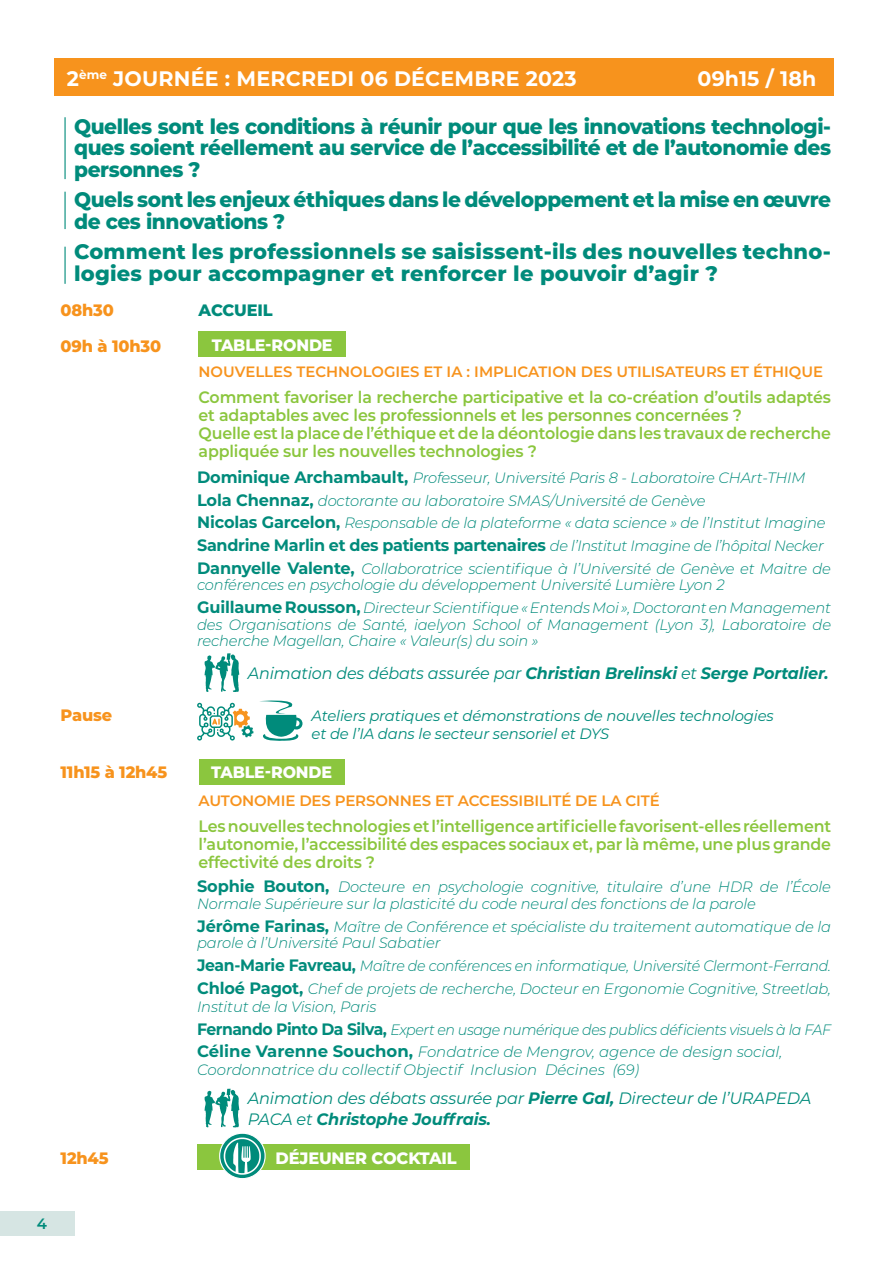
<style>
.page{position:relative;width:893px;height:1263px;background:#fff}
.page>*{position:absolute;margin:0;border:0;box-sizing:border-box;transform-origin:0 0}
.t1{font:800 21px/21.8px "Montserrat";letter-spacing:-.01em;color:#008b7b;text-align:justify;scale:.96 1}
.t2{font:800 21px/22.5px "Montserrat";letter-spacing:.01em;color:#008b7b}
.t3{font:700 21px "Montserrat";letter-spacing:.01em;color:#fff}
.t4{font:600 16.5px/18px "Montserrat";letter-spacing:-.01em;color:#8bc63e;scale:.96 1}
.t5{font:italic 16.5px/21px "Montserrat";letter-spacing:-.01em;color:#008b7b}
.t6{font:700 16.5px "Montserrat";letter-spacing:-.02em;color:#008b7b}
.t7{font:italic 700 16.5px "Montserrat";letter-spacing:-.01em;color:#008b7b}
.t8{font:800 16.5px "Montserrat";letter-spacing:-.01em;color:#f7931d}
.t9{font:800 16.5px "Montserrat";letter-spacing:-.01em;color:#fff;scale:.96 1}
.t10{font:800 16.5px "Montserrat";letter-spacing:-.01em;color:#fff}
.t11{font:800 16.5px "Montserrat";color:#008b7b}
.t12{font:italic 300 15px/16.5px "Montserrat";letter-spacing:-.01em;color:#008b7b}
.t13{font:italic 300 15px/22.8px "Montserrat";letter-spacing:-.01em;color:#008b7b;scale:.95 1}
.t14{font:600 15px "Montserrat";color:#f7931d}
.t15{font:italic 15px/18px "Montserrat";letter-spacing:-.01em;color:#008b7b}
.t16{font:600 15px "Montserrat";color:#008b7b}
.s1{font-weight:700;font-style:normal;font-size:16.5px}
.s2{font-weight:300;font-style:italic;font-size:15px}
.s3{font-weight:400}
.s4{font-weight:700}
</style>
<div class="page">
<div style="left:54px;top:58px;width:780px;height:37px;background:#f7931d"></div>
<div style="left:199px;top:332px;width:147px;height:25px;background:#8bc63e"></div>
<svg style="left:204px;top:653px;width:35px;height:39px"></svg>
<svg style="left:197px;top:700px;width:106px;height:41px"></svg>
<div style="left:199px;top:759px;width:146px;height:25px;background:#8bc63e"></div>
<svg style="left:204px;top:1089px;width:35px;height:38px"></svg>
<div style="left:197px;top:1145px;width:273px;height:25px;background:#8bc63e"></div>
<svg style="left:220px;top:1133px;width:45px;height:46px"></svg>
<div style="left:219px;top:1132px;width:47px;height:47px;border:1px solid #fff;border-radius:50%"></div>
<svg style="left:224px;top:1137px;width:37px;height:38px"></svg>
<hr style="left:64px;top:117px;width:2px;height:62px;background:#008b7b">
<hr style="left:64px;top:192px;width:2px;height:37px;background:#008b7b">
<hr style="left:64px;top:247px;width:2px;height:37px;background:#008b7b">
<div style="left:0;top:1211px;width:75px;height:25px;background:#d6e5e3"></div>
<h1 class="t3" style="left:67px;top:63px;width:105px">2<sup>ème</sup> journée</h1>
<h1 class="t3" style="left:225px;top:63px;width:46px">: Mercredi</h1>
<h1 class="t3" style="left:361px;top:63px;width:50px">06 décembre</h1>
<h1 class="t3" style="left:526px;top:63px;width:52px">2023</h1>
<h1 class="t3" style="left:697px;top:63px;width:120px">09h15 / 18h</h1>
<h1 class="t1" style="left:74px;top:114px;width:790px">Quelles sont les conditions à réunir pour que les innovations technologi&shy;ques soient réellement au service de l’accessibilité et de l’autonomie des personnes ?</h1>
<h1 class="t1" style="left:74px;top:188px;width:790px">Quels sont les enjeux éthiques dans le développement et la mise en œuvre de ces innovations ?</h1>
<h1 class="t2" style="left:74px;top:239px;width:758px">Comment les professionnels se saisissent-ils des nouvelles techno&shy;logies pour accompagner et renforcer le pouvoir d’agir ?</h1>
<p class="t8" style="left:61px;top:298px;width:55px">08h30</p>
<p class="t11" style="left:199px;top:298px;width:24px">Accueil</p>
<p class="t8" style="left:61px;top:334px;width:102px">09h à 10h30</p>
<p class="t9" style="left:212px;top:333px;width:76px">Table-ron</p>
<p class="t9" style="left:309px;top:333px;width:24px">de</p>
<p class="t14" style="left:199px;top:361px;width:47px">Nouvelles</p>
<p class="t14" style="left:297px;top:361px;width:188px">technologies et IA : Impl</p>
<p class="t14" style="left:513px;top:361px;width:80px">ication des</p>
<p class="t14" style="left:617px;top:361px;width:99px">utilisateurse</p>
<p class="t14" style="left:740px;top:361px;width:82px">t éthique</p>
<p class="t4" style="left:199px;top:388px;width:660px">Comment favoriser la recherche participative et la co-création d’outils adaptés et adaptables avec les professionnels et les personnes concernées ?<br>Quelle est la place de l’éthique et de la déontologie dans les travaux de recherche appliquée sur les nouvelles technologies ?</p>
<p class="t12" style="left:197px;top:465px;width:630px;line-height:22.8px"><span class="s1">Dominique Archambault,</span> Professeur, Université Paris 8 - Laboratoire CHArt-THIM<br><span class="s1">Lola Chennaz,</span> doctorante au laboratoire SMAS/Université de Genève<br><span class="s1">Nicolas Garcelon,</span> Responsable de la plateforme « data science » de l’Institut Imagine</p>
<p class="t6" style="left:197px;top:533px;width:628px">Sandrine Marlin et des patients partenaires <span class="s2">de l’Institut Imagine de l’hôpital Necker</span></p>
<p class="t12" style="left:197px;top:560px;width:635px"><span class="s1">Dannyelle Valente,</span> Collaboratrice scientifique à l’Université de Genève et Maitre de conférences en psychologie du développement Université Lumière Lyon 2</p>
<p class="t12" style="left:197px;top:599px;width:635px;text-align:justify"><span class="s1">Guillaume Rousson,</span> Directeur Scientifique « Entends Moi », Doctorant en Management des Organisations de Santé, iaelyon School of Management (Lyon 3), Laboratoire de recherche Magellan, Chaire « Valeur(s) du soin »</p>
<p class="t7" style="left:248px;top:661px;width:583px"><span class="s3">Animation des débats assurée par</span> Christian Brelinski <span class="s3">et</span> Serge Portalier.</p>
<p class="t8" style="left:61px;top:703px;width:53px">Pause</p>
<p class="t15" style="left:311px;top:706px;width:464px">Ateliers pratiques et démonstrations de nouvelles technologies et de l’IA dans le secteur sensoriel et DYS</p>
<p class="t8" style="left:61px;top:760px;width:108px">11h15 à 12h45</p>
<p class="t9" style="left:211px;top:760px;width:76px">Table-ron</p>
<p class="t9" style="left:308px;top:760px;width:24px">de</p>
<p class="t14" style="left:199px;top:790px;width:112px">Autonom ie des</p>
<p class="t14" style="left:335px;top:790px;width:11px">pers</p>
<p class="t14" style="left:375px;top:790px;width:24px">onnes</p>
<p class="t14" style="left:435px;top:790px;width:45px">et access</p>
<p class="t14" style="left:518px;top:790px;width:143px">ibilité de la cité</p>
<p class="t4" style="left:199px;top:817px;width:660px;text-align:justify">Les nouvelles technologies et l’intelligence artificielle favorisent-elles réellement l’autonomie, l’accessibilité des espaces sociaux et, par là même, une plus grande effectivité des droits ?</p>
<p class="t12" style="left:197px;top:878px;width:635px"><span class="s1">Sophie Bouton,</span> Docteure en psychologie cognitive, titulaire d’une HDR de l’École<br>Normale Supérieure sur la plasticité du code neural des fonctions de la parole</p>
<p class="t12" style="left:197px;top:917px;width:635px"><span class="s1">Jérôme Farinas,</span> Maître de Conférence et spécialiste du traitement automatique de la parole à l’Université Paul Sabatier</p>
<p class="t13" style="left:197px;top:954px;width:669px"><span class="s1">Jean-Marie Favreau,</span> Maître de conférences en informatique, Université Clermont-Ferrand.<br><span class="s1">Chloé Pagot,</span> Chef de projets de recherche, Docteur en Ergonomie Cognitive, Streetlab,</p>
<p class="t12" style="left:197px;top:994px;width:635px;line-height:22.8px">Institut de la Vision, Paris<br><span class="s1">Fernando Pinto Da Silva,</span> Expert en usage numérique des publics déficients visuels à la FAF<br><span class="s1">Céline Varenne Souchon,</span> Fondatrice de Mengrov, agence de design social,</p>
<p class="t12" style="left:197px;top:1061px;width:443px">Coordonnatrice du collectif Objectif Inclusion Décines (69)</p>
<p class="t5" style="left:248px;top:1087px;width:565px">Animation des débats assurée par <span class="s4">Pierre Gal,</span> Directeur de l’URAPEDA<br>PACA et <span class="s4">Christophe Jouffrais.</span></p>
<p class="t8" style="left:61px;top:1146px;width:49px">12h45</p>
<p class="t10" style="left:276px;top:1146px;width:46px">déjeuner</p>
<p class="t10" style="left:371px;top:1146px;width:12px">cocktail</p>
<p class="t16" style="left:37px;top:1213px;width:12px">4</p>
</div>
